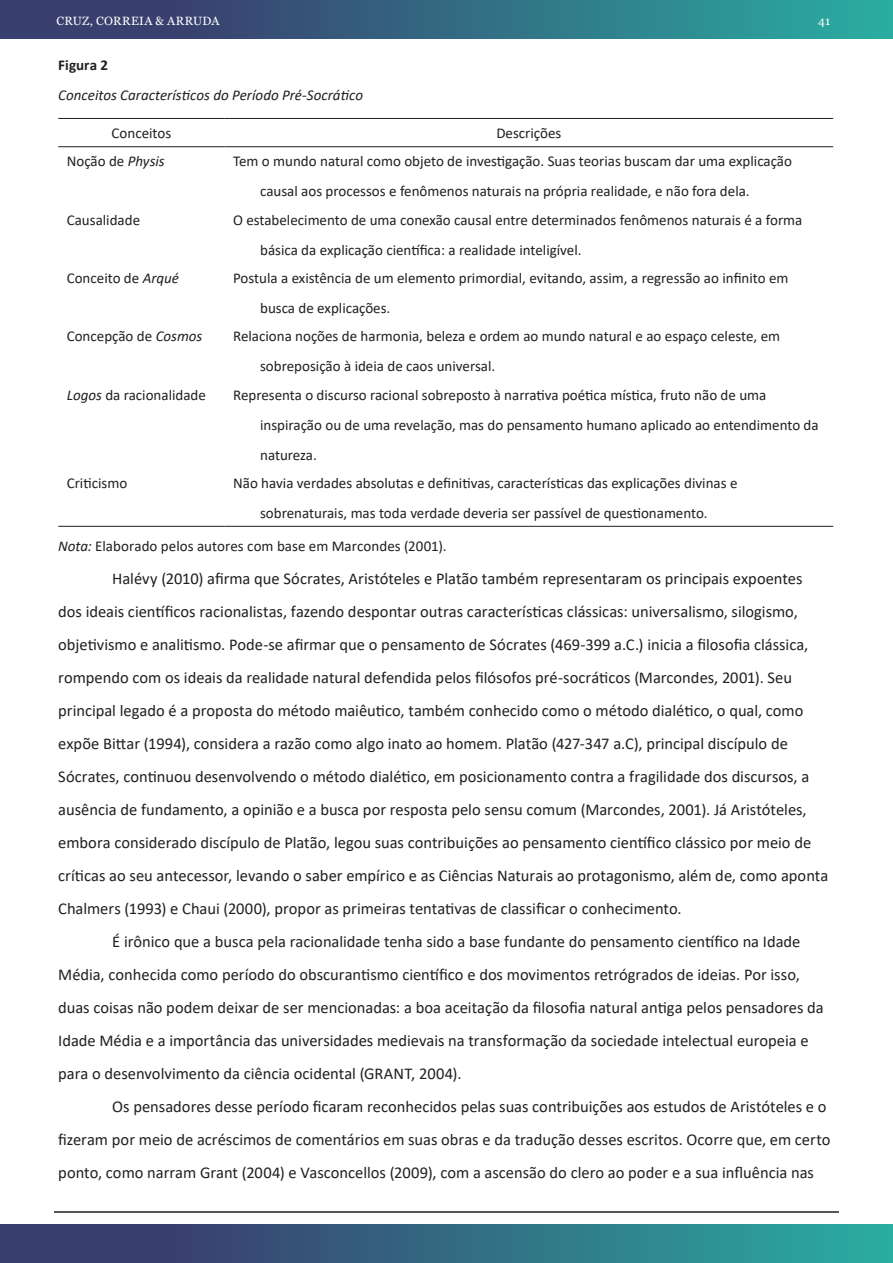
<style>
.page{position:relative;width:893px;height:1263px;background:#fff}
.page>*{position:absolute;margin:0;border:0;box-sizing:border-box;transform-origin:0 0}
.Paragrafo{font:16.5px/33px "Calibri";color:#231f20}
.Figura_Nota{font:15px/30px "Calibri";color:#231f20}
.Figura_Titulo{font:italic 15px "Calibri";color:#231f20}
.Figura_Numero{font:700 15px "Calibri";letter-spacing:.005em;color:#231f20}
.t1{font:12px "Georgia";letter-spacing:.03em;color:#fff}
.s1{font-style:italic}
</style>
<div class="page">
<div style="left:0;top:0;width:893px;height:38px;background:linear-gradient(to right,#3b2e66,#2baaa0)"></div>
<div style="left:0;top:1225px;width:893px;height:38px;background:linear-gradient(to right,#3b2e66,#2baaa0)"></div>
<hr style="left:54px;top:1211px;width:785px;height:2px;background:#231f20">
<hr style="left:58px;top:118px;width:167px;height:1px;background:#231f20">
<hr style="left:225px;top:118px;width:608px;height:1px;background:#231f20">
<hr style="left:58px;top:146px;width:167px;height:1px;background:#231f20">
<hr style="left:225px;top:146px;width:608px;height:1px;background:#231f20">
<hr style="left:58px;top:526px;width:167px;height:1px;background:#231f20">
<hr style="left:225px;top:526px;width:608px;height:1px;background:#231f20">
<p class="t1" style="left:56px;top:13px;width:165px">CRUZ, CORREIA &amp; ARRUDA</p>
<p class="t1" style="left:818px;top:13px;width:14px">41</p>
<p class="Figura_Numero" style="left:58px;top:54px;width:51px">Figura 2</p>
<p class="Figura_Titulo" style="left:58px;top:84px;width:306px">Conceitos Característicos do Período Pré-Socrático</p>
<p class="Figura_Nota" style="left:112px;top:118px;width:61px">Conceitos</p>
<p class="Figura_Nota" style="left:496px;top:118px;width:67px">Descrições</p>
<p class="Figura_Nota" style="left:67px;top:146px;width:100px">Noção de <span class="s1">Physis</span></p>
<p class="Figura_Nota" style="left:260px;top:146px;width:533px;text-indent:-27px">Tem o mundo natural como objeto de investigação. Suas teorias buscam dar uma explicação causal aos processos e fenômenos naturais na própria realidade, e não fora dela.</p>
<p class="Figura_Nota" style="left:67px;top:204px;width:75px">Causalidade</p>
<p class="Figura_Nota" style="left:260px;top:204px;width:544px;text-indent:-27px">O estabelecimento de uma conexão causal entre determinados fenômenos naturais é a forma básica da explicação científica: a realidade inteligível.</p>
<p class="Figura_Nota" style="left:67px;top:263px;width:114px">Conceito de <span class="s1">Arqué</span></p>
<p class="Figura_Nota" style="left:260px;top:263px;width:530px;text-indent:-27px">Postula a existência de um elemento primordial, evitando, assim, a regressão ao infinito em busca de explicações.</p>
<p class="Figura_Nota" style="left:67px;top:321px;width:137px">Concepção de <span class="s1">Cosmos</span></p>
<p class="Figura_Nota" style="left:260px;top:321px;width:521px;text-indent:-27px">Relaciona noções de harmonia, beleza e ordem ao mundo natural e ao espaço celeste, em sobreposição à ideia de caos universal.</p>
<p class="Figura_Nota" style="left:67px;top:379px;width:141px"><span class="s1">Logos</span> da racionalidade</p>
<p class="Figura_Nota" style="left:260px;top:379px;width:560px;text-indent:-27px">Representa o discurso racional sobreposto à narrativa poética mística, fruto não de uma inspiração ou de uma revelação, mas do pensamento humano aplicado ao entendimento da natureza.</p>
<p class="Figura_Nota" style="left:67px;top:467px;width:62px">Criticismo</p>
<p class="Figura_Nota" style="left:233px;top:467px;width:506px;text-align:center">Não havia verdades absolutas e definitivas, características das explicações divinas e sobrenaturais, mas toda verdade deveria ser passível de questionamento.</p>
<p class="Figura_Nota" style="left:58px;top:530px;width:390px"><span class="s1">Nota:</span> Elaborado pelos autores com base em Marcondes (2001).</p>
<p class="Paragrafo" style="left:58px;top:561px;width:772px;text-indent:54px">Halévy (2010) afirma que Sócrates, Aristóteles e Platão também representaram os principais expoentes dos ideais científicos racionalistas, fazendo despontar outras características clássicas: universalismo, silogismo, objetivismo e analitismo. Pode-se afirmar que o pensamento de Sócrates (469-399 a.C.) inicia a filosofia clássica, rompendo com os ideais da realidade natural defendida pelos filósofos pré-socráticos (Marcondes, 2001). Seu principal legado é a proposta do método maiêutico, também conhecido como o método dialético, o qual, como expõe Bittar (1994), considera a razão como algo inato ao homem. Platão (427-347 a.C), principal discípulo de Sócrates, continuou desenvolvendo o método dialético, em posicionamento contra a fragilidade dos discursos, a ausência de fundamento, a opinião e a busca por resposta pelo sensu comum (Marcondes, 2001). Já Aristóteles, embora considerado discípulo de Platão, legou suas contribuições ao pensamento científico clássico por meio de críticas ao seu antecessor, levando o saber empírico e as Ciências Naturais ao protagonismo, além de, como aponta Chalmers (1993) e Chaui (2000), propor as primeiras tentativas de classificar o conhecimento.</p>
<p class="Paragrafo" style="left:58px;top:924px;width:767px;text-indent:54px">É irônico que a busca pela racionalidade tenha sido a base fundante do pensamento científico na Idade Média, conhecida como período do obscurantismo científico e dos movimentos retrógrados de ideias. Por isso, duas coisas não podem deixar de ser mencionadas: a boa aceitação da filosofia natural antiga pelos pensadores da Idade Média e a importância das universidades medievais na transformação da sociedade intelectual europeia e para o desenvolvimento da ciência ocidental (GRANT, 2004).</p>
<p class="Paragrafo" style="left:58px;top:1089px;width:774px;text-indent:54px">Os pensadores desse período ficaram reconhecidos pelas suas contribuições aos estudos de Aristóteles e o fizeram por meio de acréscimos de comentários em suas obras e da tradução desses escritos. Ocorre que, em certo ponto, como narram Grant (2004) e Vasconcellos (2009), com a ascensão do clero ao poder e a sua influência nas</p>
</div>
